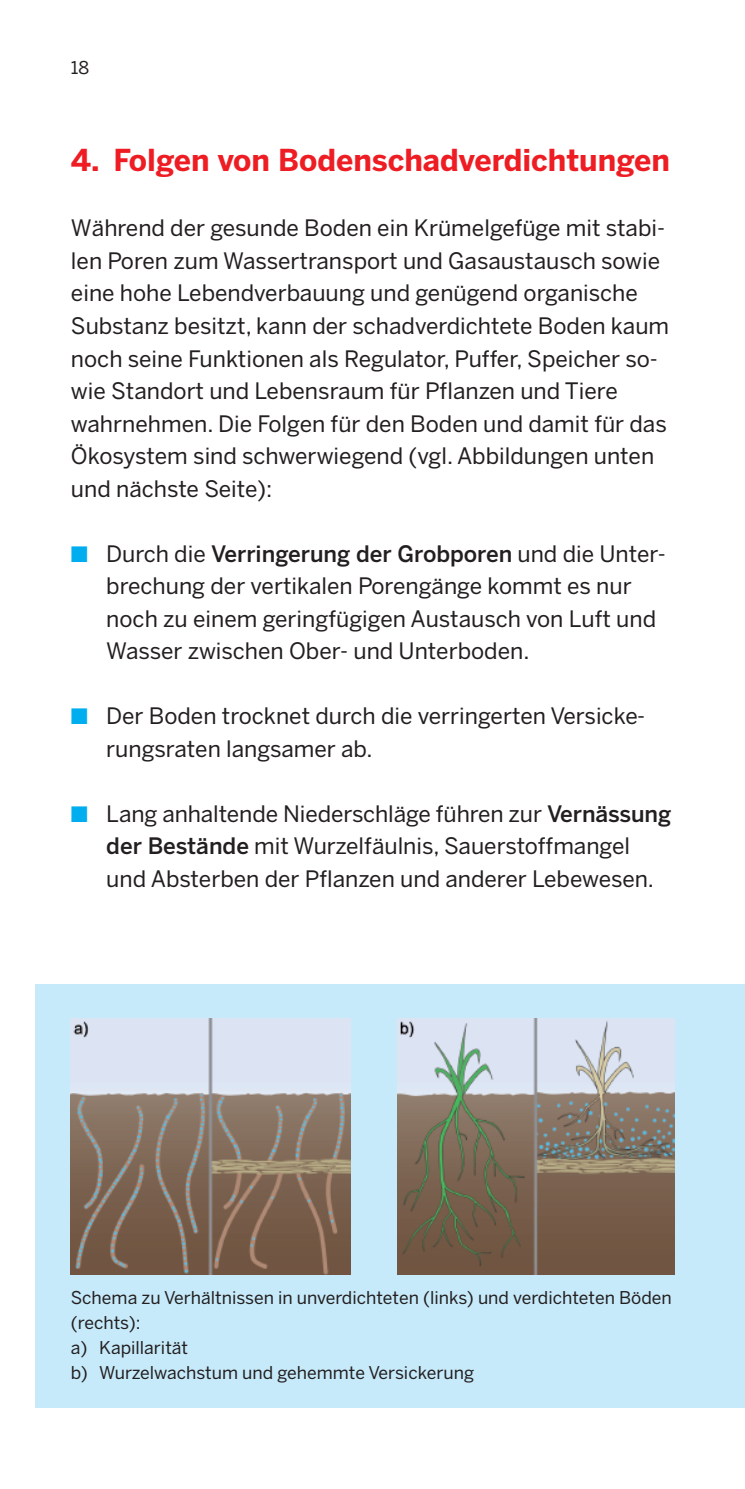
<style>
.page{position:relative;width:745px;height:1489px;background:#fff}
.page>*{position:absolute;margin:0;border:0;box-sizing:border-box;transform-origin:0 0}
.t1{font:700 30px "Benton Sans";color:#ee1d23}
.t2{font:22.5px/32.5px "Benton Sans";color:#231f20}
.t3{font:17.5px/25px "Benton Sans";color:#231f20}
.s1{color:#00aeef}
.s2{font-weight:500}
</style>
<div class="page">
<div style="left:35px;top:984px;width:709px;height:423px;background:#c6eafa"></div>
<img style="left:71px;top:1018px;width:279px;height:256px">
<img style="left:397px;top:1018px;width:276px;height:256px">
<p class="t3" style="left:71px;top:55px;width:20px">18</p>
<h1 class="t1" style="left:71px;top:143px;width:600px">4. Folgen von Bodenschadverdichtungen</h1>
<p class="t2" style="left:71px;top:212px;width:599px">Während der gesunde Boden ein Krümelgefüge mit stabi&shy;len Poren zum Wassertransport und Gasaustausch sowie eine hohe Lebendverbauung und genügend organische Substanz besitzt, kann der schadverdichtete Boden kaum noch seine Funktionen als Regulator, Puffer, Speicher so&shy;wie Standort und Lebensraum für Pflanzen und Tiere wahrnehmen. Die Folgen für den Boden und damit für das Ökosystem sind schwerwiegend (vgl. Abbildungen unten und nächste Seite):</p>
<p class="t2" style="left:106px;top:537px;width:560px;text-indent:-35px"><span class="s1">■</span> Durch die <span class="s2">Verringerung der Grobporen</span> und die Unter&shy;brechung der vertikalen Porengänge kommt es nur noch zu einem geringfügigen Austausch von Luft und Wasser zwischen Ober- und Unterboden.</p>
<p class="t2" style="left:106px;top:700px;width:540px;text-indent:-35px"><span class="s1">■</span> Der Boden trocknet durch die verringerten Versicke&shy;rungsraten langsamer ab.</p>
<p class="t2" style="left:106px;top:797px;width:566px;text-indent:-35px"><span class="s1">■</span> Lang anhaltende Niederschläge führen zur <span class="s2">Vernässung der Bestände</span> mit Wurzelfäulnis, Sauerstoffmangel und Absterben der Pflanzen und anderer Lebewesen.</p>
<p class="t3" style="left:71px;top:1285px;width:602px">Schema zu Verhältnissen in unverdichteten (links) und verdichteten Böden (rechts):<br>a) Kapillarität<br>b) Wurzelwachstum und gehemmte Versickerung</p>
</div>
